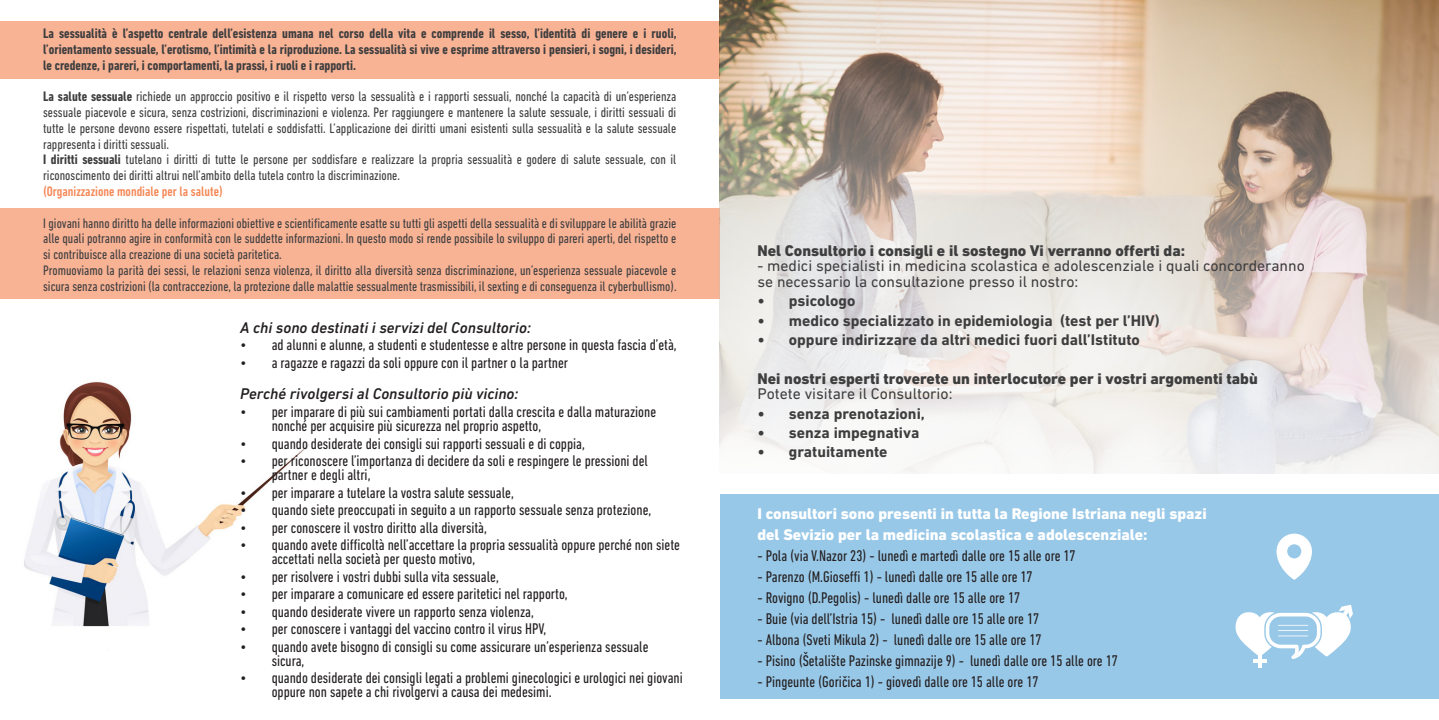
<style>
.page{position:relative;width:1439px;height:720px;background:#fff}
.page>*{position:absolute;margin:0;border:0;box-sizing:border-box;transform-origin:0 0}
.t1{font:condensed 15.75px/14px "DIN Next LT Pro";color:#231f20}
.t2{font:700 15.75px "DIN Next LT Pro";color:#3e3e3f}
.t3{font:15.75px "DIN Next LT Pro";color:#3e3e3f}
.t4{font:800 15.75px "DIN Next LT Pro";color:#3e3e3f}
.t5{font:800 15.75px "DIN Next LT Pro";color:#fff}
.t6{font:italic 500 15.75px "DIN Next LT Pro";color:#231f20}
.t7{font:condensed 14px/15.8px "DIN Next LT Pro";color:#3e3e3f;text-align:justify}
.t8{font:700 condensed 14px/15.8px "DIN Next LT Pro";color:#3e3e3f;text-align:justify}
.t9{font:500 condensed 14px "DIN Next LT Pro";color:#f58755}
.s1{font-weight:700}
</style>
<div class="page">
<div style="left:0;top:21px;width:719px;height:57px;background:#f8b294"></div>
<div style="left:0;top:208px;width:720px;height:91px;background:#f8b294"></div>
<img style="left:720px;top:0;width:719px;height:473px">
<img style="left:24px;top:381px;width:286px;height:246px">
<div style="left:720px;top:494px;width:719px;height:205px;background:#98c8e8"></div>
<svg style="left:1276px;top:533px;width:36px;height:46px"></svg>
<svg style="left:1257px;top:662px;width:4px;height:5px"></svg>
<svg style="left:1253px;top:658px;width:13px;height:4px"></svg>
<svg style="left:1235px;top:604px;width:118px;height:54px"></svg>
<p class="t8" style="left:43px;top:26px;width:635px">La sessualità è l’aspetto centrale dell’esistenza umana nel corso della vita e comprende il sesso, l’identità di genere e i ruoli, l’orientamento sessuale, l’erotismo, l’intimità e la riproduzione. La sessualità si vive e esprime attraverso i pensieri, i sogni, i desideri, le credenze, i pareri, i comportamenti, la prassi, i ruoli e i rapporti.</p>
<p class="t7" style="left:43px;top:89px;width:635px"><span class="s1">La salute sessuale</span> richiede un approccio positivo e il rispetto verso la sessualità e i rapporti sessuali, nonché la capacità di un’esperienza sessuale piacevole e sicura, senza costrizioni, discriminazioni e violenza. Per raggiungere e mantenere la salute sessuale, i diritti sessuali di tutte le persone devono essere rispettati, tutelati e soddisfatti. L’applicazione dei diritti umani esistenti sulla sessualità e la salute sessuale rappresenta i diritti sessuali.</p>
<p class="t7" style="left:43px;top:152px;width:634px"><span class="s1">I diritti sessuali</span> tutelano i diritti di tutte le persone per soddisfare e realizzare la propria sessualità e godere di salute sessuale, con il riconoscimento dei diritti altrui nell’ambito della tutela contro la discriminazione.</p>
<p class="t9" style="left:43px;top:183px;width:181px">(Organizzazione mondiale per la salute)</p>
<p class="t7" style="left:43px;top:215px;width:634px">I giovani hanno diritto ha delle informazioni obiettive e scientificamente esatte su tutti gli aspetti della sessualità e di sviluppare le abilità grazie alle quali potranno agire in conformità con le suddette informazioni. In questo modo si rende possibile lo sviluppo di pareri aperti, del rispetto e si contribuisce alla creazione di una società paritetica.</p>
<p class="t7" style="left:43px;top:262px;width:635px">Promuoviamo la parità dei sessi, le relazioni senza violenza, il diritto alla diversità senza discriminazione, un’esperienza sessuale piacevole e sicura senza costrizioni (la contraccezione, la protezione dalle malattie sessualmente trasmissibili, il sexting e di conseguenza il cyberbullismo).</p>
<p class="t6" style="left:240px;top:318px;width:292px">A chi sono destinati i servizi del Consultorio:</p>
<p class="t1" style="left:240px;top:338px;width:438px">• ad alunni e alunne, a studenti e studentesse e altre persone in questa fascia d’età,</p>
<p class="t1" style="left:240px;top:355px;width:330px">• a ragazze e ragazzi da soli oppure con il partner o la partner</p>
<p class="t6" style="left:240px;top:385px;width:280px">Perché rivolgersi al Consultorio più vicino:</p>
<p class="t1" style="left:272px;top:404px;width:386px;text-indent:-32px">• per imparare di più sui cambiamenti portati dalla crescita e dalla maturazione nonché per acquisire più sicurezza nel proprio aspetto,</p>
<p class="t1" style="left:240px;top:436px;width:346px">• quando desiderate dei consigli sui rapporti sessuali e di coppia,</p>
<p class="t1" style="left:272px;top:453px;width:378px;text-indent:-32px">• per riconoscere l’importanza di decidere da soli e respingere le pressioni del partner e degli altri,</p>
<p class="t1" style="left:240px;top:485px;width:275px">• per imparare a tutelare la vostra salute sessuale,</p>
<p class="t1" style="left:240px;top:502px;width:413px">• quando siete preoccupati in seguito a un rapporto sessuale senza protezione,</p>
<p class="t1" style="left:240px;top:520px;width:248px">• per conoscere il vostro diritto alla diversità,</p>
<p class="t1" style="left:272px;top:537px;width:410px;text-indent:-32px">• quando avete difficoltà nell’accettare la propria sessualità oppure perché non siete accettati nella società per questo motivo,</p>
<p class="t1" style="left:240px;top:569px;width:260px">• per risolvere i vostri dubbi sulla vita sessuale,</p>
<p class="t1" style="left:240px;top:586px;width:329px">• per imparare a comunicare ed essere paritetici nel rapporto,</p>
<p class="t1" style="left:240px;top:604px;width:295px">• quando desiderate vivere un rapporto senza violenza,</p>
<p class="t1" style="left:240px;top:621px;width:307px">• per conoscere i vantaggi del vaccino contro il virus HPV,</p>
<p class="t1" style="left:272px;top:639px;width:378px;text-indent:-32px">• quando avete bisogno di consigli su come assicurare un’esperienza sessuale sicura,</p>
<p class="t1" style="left:272px;top:670px;width:412px;text-indent:-32px">• quando desiderate dei consigli legati a problemi ginecologici e urologici nei giovani oppure non sapete a chi rivolgervi a causa dei medesimi.</p>
<p class="t4" style="left:757px;top:241px;width:429px">Nel Consultorio i consigli e il sostegno Vi verranno offerti da:</p>
<p class="t3" style="left:757px;top:257px;width:549px">- medici specialisti in medicina scolastica e adolescenziale i quali concorderanno</p>
<p class="t3" style="left:757px;top:272px;width:322px">se necessario la consultazione presso il nostro:</p>
<p class="t2" style="left:757px;top:292px;width:99px">• psicologo</p>
<p class="t2" style="left:757px;top:311px;width:404px">• medico specializzato in epidemiologia (test per l’HIV)</p>
<p class="t2" style="left:757px;top:330px;width:384px">• oppure indirizzare da altri medici fuori dall’Istituto</p>
<p class="t4" style="left:757px;top:369px;width:502px">Nei nostri esperti troverete un interlocutore per i vostri argomenti tabù</p>
<p class="t3" style="left:757px;top:384px;width:197px">Potete visitare il Consultorio:</p>
<p class="t2" style="left:757px;top:404px;width:169px">• senza prenotazioni,</p>
<p class="t2" style="left:757px;top:423px;width:163px">• senza impegnativa</p>
<p class="t2" style="left:757px;top:442px;width:132px">• gratuitamente</p>
<p class="t5" style="left:757px;top:504px;width:451px">I consultori sono presenti in tutta la Regione Istriana negli spazi</p>
<p class="t5" style="left:757px;top:525px;width:392px">del Sevizio per la medicina scolastica e adolescenziale:</p>
<p class="t1" style="left:757px;top:548px;width:320px">- Pola (via V.Nazor 23) - lunedì e martedì dalle ore 15 alle ore 17</p>
<p class="t1" style="left:757px;top:569px;width:277px">- Parenzo (M.Gioseffi 1) - lunedì dalle ore 15 alle ore 17</p>
<p class="t1" style="left:757px;top:590px;width:264px">- Rovigno (D.Pegolis) - lunedì dalle ore 15 alle ore 17</p>
<p class="t1" style="left:757px;top:611px;width:283px">- Buie (via dell’Istria 15) - lunedì dalle ore 15 alle ore 17</p>
<p class="t1" style="left:757px;top:632px;width:286px">- Albona (Sveti Mikula 2) - lunedì dalle ore 15 alle ore 17</p>
<p class="t1" style="left:757px;top:653px;width:362px">- Pisino (Šetalište Pazinske gimnazije 9) - lunedì dalle ore 15 alle ore 17</p>
<p class="t1" style="left:757px;top:674px;width:282px">- Pingeunte (Goričica 1) - giovedì dalle ore 15 alle ore 17</p>
</div>
